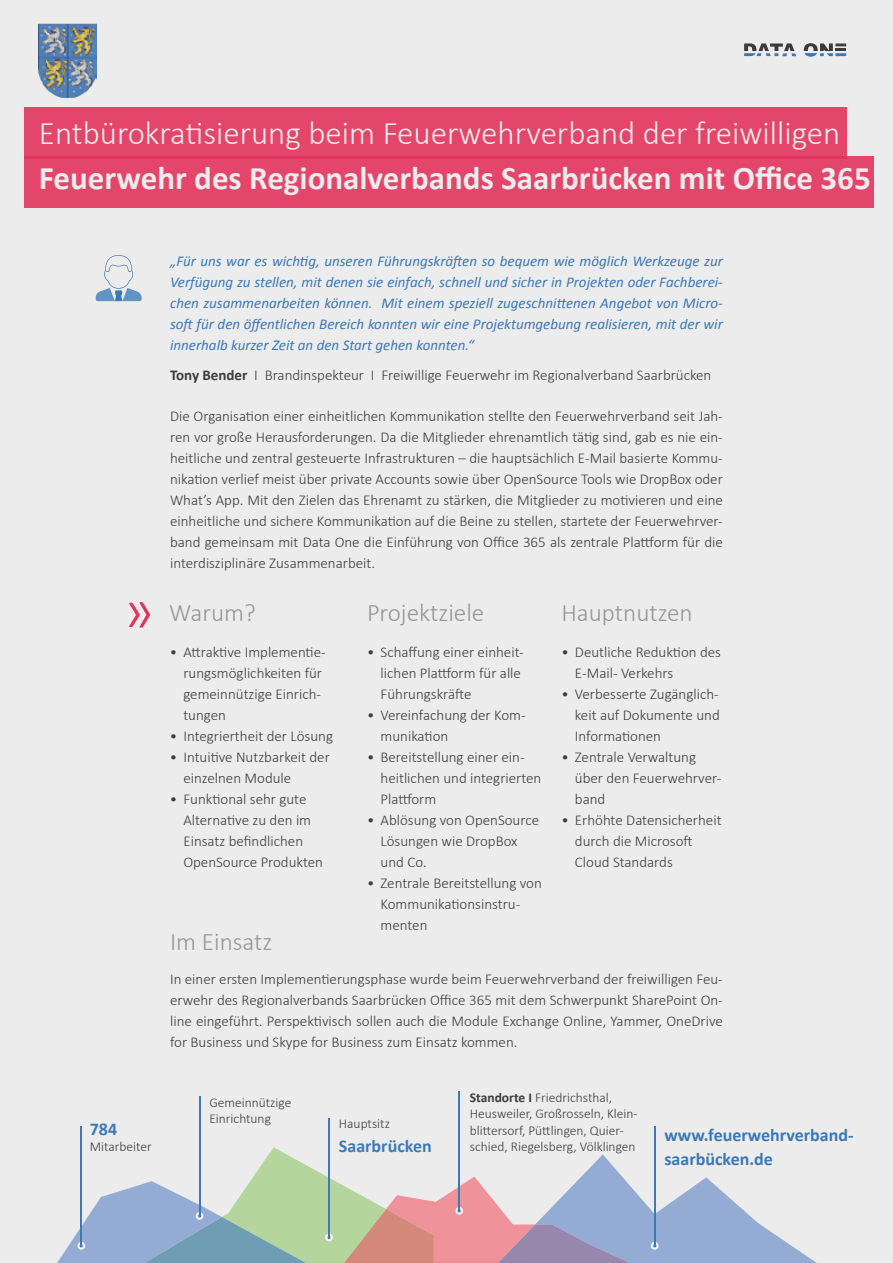
<style>
.page{position:relative;width:893px;height:1263px;background:#ececec}
.page>*{position:absolute;margin:0;border:0;box-sizing:border-box;transform-origin:0 0}
.t1{font:300 33px "Calibri";color:#ececec}
.t2{font:700 33px "Calibri";color:#ececec}
.t3{font:300 25.2px "Calibri";color:#969696}
.t4{font:700 18px/24px "Calibri";color:#3c78b4}
.t5{font:700 18px "Calibri";color:#3d7ab6}
.t6{font:300 15px/21px "Calibri";color:#3c3c3c}
.t7{font:italic 15px/21px "Calibri";color:#3c78b4;text-align:justify}
.t8{font:300 13.5px/16.2px "Calibri";color:#3c3c3c}
.s1{font-weight:700}
</style>
<div class="page">
<svg style="left:744px;top:43px;width:52px;height:13px"></svg>
<svg style="left:804px;top:43px;width:42px;height:14px"></svg>
<hr style="left:81px;top:1126px;width:1px;height:121px;background:#3d7ab6">
<hr style="left:199px;top:1097px;width:1px;height:120px;background:#3d7ab6">
<hr style="left:329px;top:1118px;width:1px;height:120px;background:#3d7ab6">
<hr style="left:459px;top:1091px;width:1px;height:121px;background:#3d7ab6">
<svg style="left:57px;top:1147px;width:760px;height:116px"></svg>
<hr style="left:654px;top:1126px;width:1px;height:121px;background:#3d7ab6">
<div style="left:24px;top:108px;width:822px;height:51px;background:#e3466a"></div>
<div style="left:24px;top:157px;width:850px;height:51px;background:#e3466a"></div>
<svg style="left:96px;top:255px;width:46px;height:46px"></svg>
<svg style="left:129px;top:602px;width:21px;height:26px"></svg>
<img style="left:39px;top:23px;width:58px;height:75px">
<h1 class="t1" style="left:39px;top:113px;width:803px">Entbürokratisierung beim Feuerwehrverband der freiwilligen</h1>
<h1 class="t2" style="left:39px;top:155px;width:833px">Feuerwehr des Regionalverbands Saarbrücken mit Office 365</h1>
<p class="t7" style="left:170px;top:250px;width:554px">„Für uns war es wichtig, unseren Führungskräften so bequem wie möglich Werkzeuge zur Verfügung zu stellen, mit denen sie einfach, schnell und sicher in Projekten oder Fachberei&shy;chen zusammenarbeiten können. Mit einem speziell zugeschnittenen Angebot von Micro&shy;soft für den öffentlichen Bereich konnten wir eine Projektumgebung realisieren, mit der wir innerhalb kurzer Zeit an den Start gehen konnten.“</p>
<p class="t6" style="left:170px;top:364px;width:543px"><span class="s1">Tony Bender</span> I Brandinspekteur I Freiwillige Feuerwehr im Regionalverband Saarbrücken</p>
<p class="t6" style="left:170px;top:405px;width:554px;text-align:justify">Die Organisation einer einheitlichen Kommunikation stellte den Feuerwehrverband seit Jah&shy;ren vor große Herausforderungen. Da die Mitglieder ehrenamtlich tätig sind, gab es nie ein&shy;heitliche und zentral gesteuerte Infrastrukturen – die hauptsächlich E-Mail basierte Kommu&shy;nikation verlief meist über private Accounts sowie über OpenSource Tools wie DropBox oder What’s App. Mit den Zielen das Ehrenamt zu stärken, die Mitglieder zu motivieren und eine einheitliche und sichere Kommunikation auf die Beine zu stellen, startete der Feuerwehrver&shy;band gemeinsam mit Data One die Einführung von Office 365 als zentrale Plattform für die interdisziplinäre Zusammenarbeit.</p>
<h2 class="t3" style="left:169px;top:597px;width:88px">Warum?</h2>
<h2 class="t3" style="left:367px;top:597px;width:119px">Projektziele</h2>
<h2 class="t3" style="left:561px;top:597px;width:133px">Hauptnutzen</h2>
<p class="t6" style="left:183px;top:641px;width:144px;text-indent:-13px">• Attraktive Implementie&shy;rungsmöglichkeiten für gemeinnützige Einrich&shy;tungen</p>
<p class="t6" style="left:170px;top:725px;width:165px">• Integriertheit der Lösung</p>
<p class="t6" style="left:183px;top:746px;width:148px;text-indent:-13px">• Intuitive Nutzbarkeit der einzelnen Module</p>
<p class="t6" style="left:183px;top:788px;width:141px;text-indent:-13px">• Funktional sehr gute<br>Alternative zu den im<br>Einsatz befindlichen<br>OpenSource Produkten</p>
<p class="t6" style="left:381px;top:641px;width:145px;text-indent:-14px">• Schaffung einer einheit&shy;lichen Plattform für alle<br>Führungskräfte</p>
<p class="t6" style="left:381px;top:704px;width:147px;text-indent:-14px">• Vereinfachung der Kom&shy;munikation</p>
<p class="t6" style="left:381px;top:746px;width:162px;text-indent:-14px">• Bereitstellung einer ein&shy;heitlichen und integrierten<br>Plattform</p>
<p class="t6" style="left:381px;top:809px;width:160px;text-indent:-14px">• Ablösung von OpenSource<br>Lösungen wie DropBox und Co.</p>
<p class="t6" style="left:381px;top:872px;width:163px;text-indent:-14px">• Zentrale Bereitstellung von<br>Kommunikationsinstru&shy;menten</p>
<p class="t6" style="left:575px;top:641px;width:148px;text-indent:-14px">• Deutliche Reduktion des<br>E-Mail- Verkehrs</p>
<p class="t6" style="left:575px;top:683px;width:146px;text-align:justify;text-indent:-14px">• Verbesserte Zugänglich&shy;keit auf Dokumente und Informationen</p>
<p class="t6" style="left:575px;top:746px;width:148px;text-indent:-14px">• Zentrale Verwaltung über den Feuerwehrver&shy;band</p>
<p class="t6" style="left:575px;top:809px;width:148px;text-indent:-14px">• Erhöhte Datensicherheit durch die Microsoft<br>Cloud Standards</p>
<p class="t5" style="left:90px;top:1116px;width:29px">784</p>
<p class="t8" style="left:90px;top:1138px;width:63px">Mitarbeiter</p>
<h2 class="t3" style="left:170px;top:926px;width:104px">Im Einsatz</h2>
<p class="t6" style="left:170px;top:968px;width:554px;text-align:justify">In einer ersten Implementierungsphase wurde beim Feuerwehrverband der freiwilligen Feu&shy;erwehr des Regionalverbands Saarbrücken Office 365 mit dem Schwerpunkt SharePoint On&shy;line eingeführt. Perspektivisch sollen auch die Module Exchange Online, Yammer, OneDrive for Business und Skype for Business zum Einsatz kommen.</p>
<p class="t8" style="left:209px;top:1094px;width:84px">Gemeinnützige<br>Einrichtung</p>
<p class="t8" style="left:470px;top:1089px;width:169px"><span class="s1">Standorte I</span> Friedrichsthal, Heusweiler, Großrosseln, Klein&shy;blittersorf, Püttlingen, Quier&shy;schied, Riegelsberg, Völklingen</p>
<p class="t8" style="left:339px;top:1115px;width:53px">Hauptsitz</p>
<p class="t5" style="left:339px;top:1133px;width:94px">Saarbrücken</p>
<p class="t4" style="left:664px;top:1123px;width:191px">www.feuerwehrverband&shy;saarbücken.de</p>
</div>
